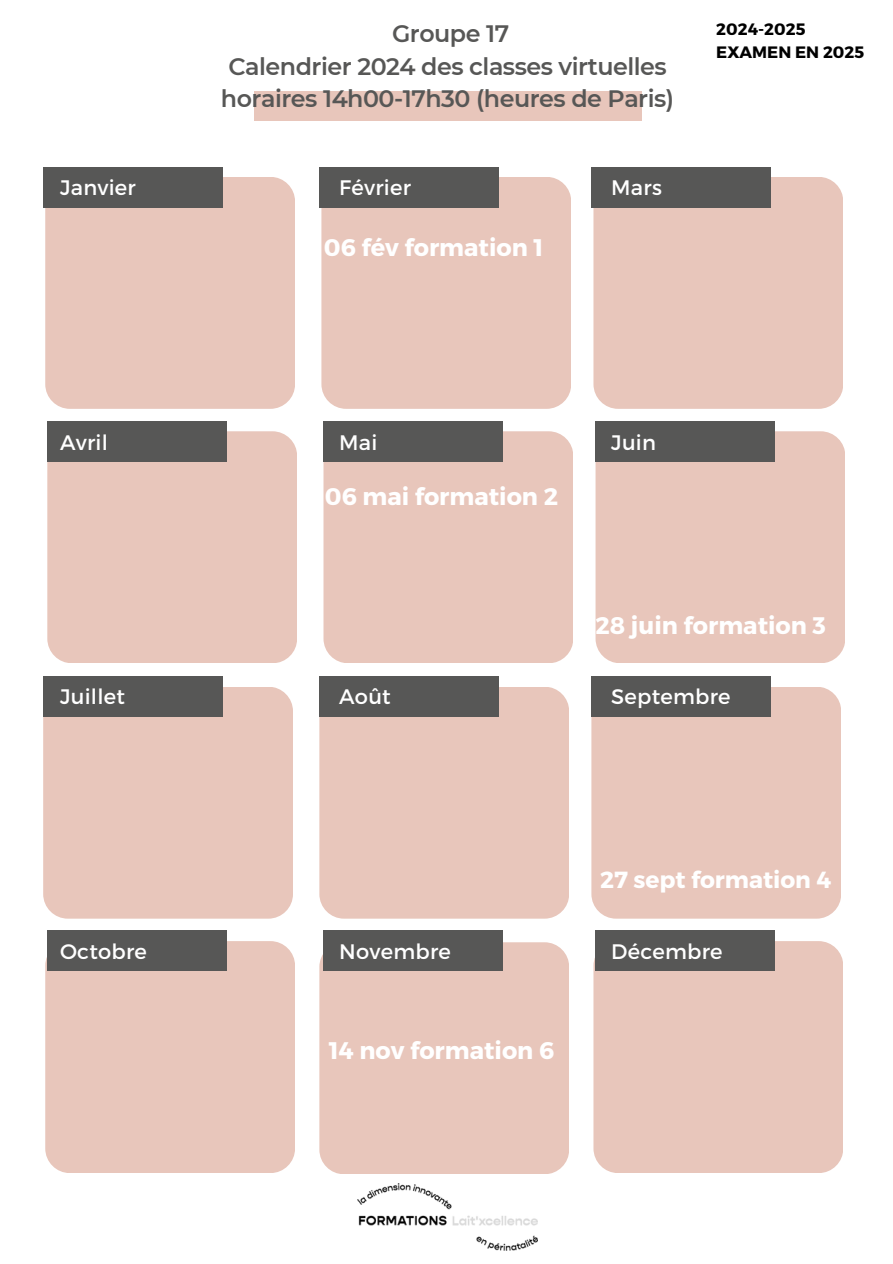
<style>
.page{position:relative;width:893px;height:1264px;background:#fff}
.page>*{position:absolute;margin:0;border:0;box-sizing:border-box;transform-origin:0 0}
.t1{font:700 24px "Montserrat";color:#fff}
.t2{font:600 23.7px "Montserrat";letter-spacing:-.02em;color:#575756}
.t3{font:700 23.25px "Montserrat";color:#fff}
.t4{font:21px "Montserrat";letter-spacing:.01em;color:#fff}
.t5{font:700 16.5px "Montserrat";color:#000}
</style>
<div class="page">
<div style="left:45px;top:177px;width:250px;height:232px;background:#e8c6bb;border-radius:25px"></div>
<div style="left:321px;top:177px;width:250px;height:232px;background:#e8c6bb;border-radius:25px"></div>
<div style="left:593px;top:177px;width:250px;height:232px;background:#e8c6bb;border-radius:25px"></div>
<div style="left:47px;top:431px;width:250px;height:232px;background:#e8c6bb;border-radius:25px"></div>
<div style="left:323px;top:431px;width:250px;height:232px;background:#e8c6bb;border-radius:25px"></div>
<div style="left:595px;top:431px;width:250px;height:232px;background:#e8c6bb;border-radius:25px"></div>
<div style="left:43px;top:686px;width:250px;height:232px;background:#e8c6bb;border-radius:25px"></div>
<div style="left:319px;top:686px;width:250px;height:232px;background:#e8c6bb;border-radius:25px"></div>
<div style="left:591px;top:686px;width:250px;height:232px;background:#e8c6bb;border-radius:25px"></div>
<div style="left:45px;top:941px;width:250px;height:232px;background:#e8c6bb;border-radius:25px"></div>
<div style="left:319px;top:942px;width:250px;height:232px;background:#e8c6bb;border-radius:25px"></div>
<div style="left:593px;top:941px;width:250px;height:232px;background:#e8c6bb;border-radius:25px"></div>
<div style="left:43px;top:167px;width:179px;height:40px;background:#575756"></div>
<div style="left:319px;top:167px;width:179px;height:40px;background:#575756"></div>
<div style="left:591px;top:167px;width:179px;height:40px;background:#575756"></div>
<div style="left:47px;top:422px;width:180px;height:40px;background:#575756"></div>
<div style="left:323px;top:422px;width:180px;height:40px;background:#575756"></div>
<div style="left:595px;top:422px;width:179px;height:40px;background:#575756"></div>
<div style="left:43px;top:676px;width:179px;height:40px;background:#575756"></div>
<div style="left:319px;top:676px;width:179px;height:40px;background:#575756"></div>
<div style="left:591px;top:676px;width:179px;height:40px;background:#575756"></div>
<div style="left:47px;top:930px;width:180px;height:41px;background:#575756"></div>
<div style="left:323px;top:930px;width:180px;height:41px;background:#575756"></div>
<div style="left:595px;top:930px;width:179px;height:41px;background:#575756"></div>
<div style="left:254px;top:91px;width:387px;height:29px;background:#e8c6bb"></div>
<img style="left:357px;top:1183px;width:180px;height:67px">
<p class="t2" style="left:392px;top:19px;width:119px">Groupe 17</p>
<p class="t2" style="left:228px;top:52px;width:439px">Calendrier 2024 des classes virtuelles</p>
<p class="t2" style="left:221px;top:84px;width:455px">horaires 14h00-17h30 (heures de Paris)</p>
<p class="t4" style="left:60px;top:174px;width:77px">Janvier</p>
<p class="t4" style="left:339px;top:174px;width:73px">Février</p>
<p class="t1" style="left:324px;top:231px;width:221px">06 fév formation 1</p>
<p class="t4" style="left:611px;top:174px;width:52px">Mars</p>
<p class="t5" style="left:716px;top:19px;width:91px">2024-2025</p>
<p class="t5" style="left:716px;top:41px;width:149px">EXAMEN EN 2025</p>
<p class="t4" style="left:60px;top:428px;width:49px">Avril</p>
<p class="t4" style="left:339px;top:428px;width:40px">Mai</p>
<p class="t4" style="left:611px;top:428px;width:46px">Juin</p>
<p class="t1" style="left:325px;top:480px;width:235px">06 mai formation 2</p>
<p class="t1" style="left:595px;top:610px;width:232px">28 juin formation 3</p>
<p class="t4" style="left:60px;top:683px;width:66px">Juillet</p>
<p class="t4" style="left:339px;top:683px;width:53px">Août</p>
<p class="t4" style="left:611px;top:683px;width:121px">Septembre</p>
<p class="t3" style="left:600px;top:865px;width:232px">27 sept formation 4</p>
<p class="t4" style="left:60px;top:937px;width:88px">Octobre</p>
<p class="t4" style="left:339px;top:937px;width:113px">Novembre</p>
<p class="t4" style="left:611px;top:937px;width:113px">Décembre</p>
<p class="t1" style="left:329px;top:1035px;width:227px">14 nov formation 6</p>
</div>
